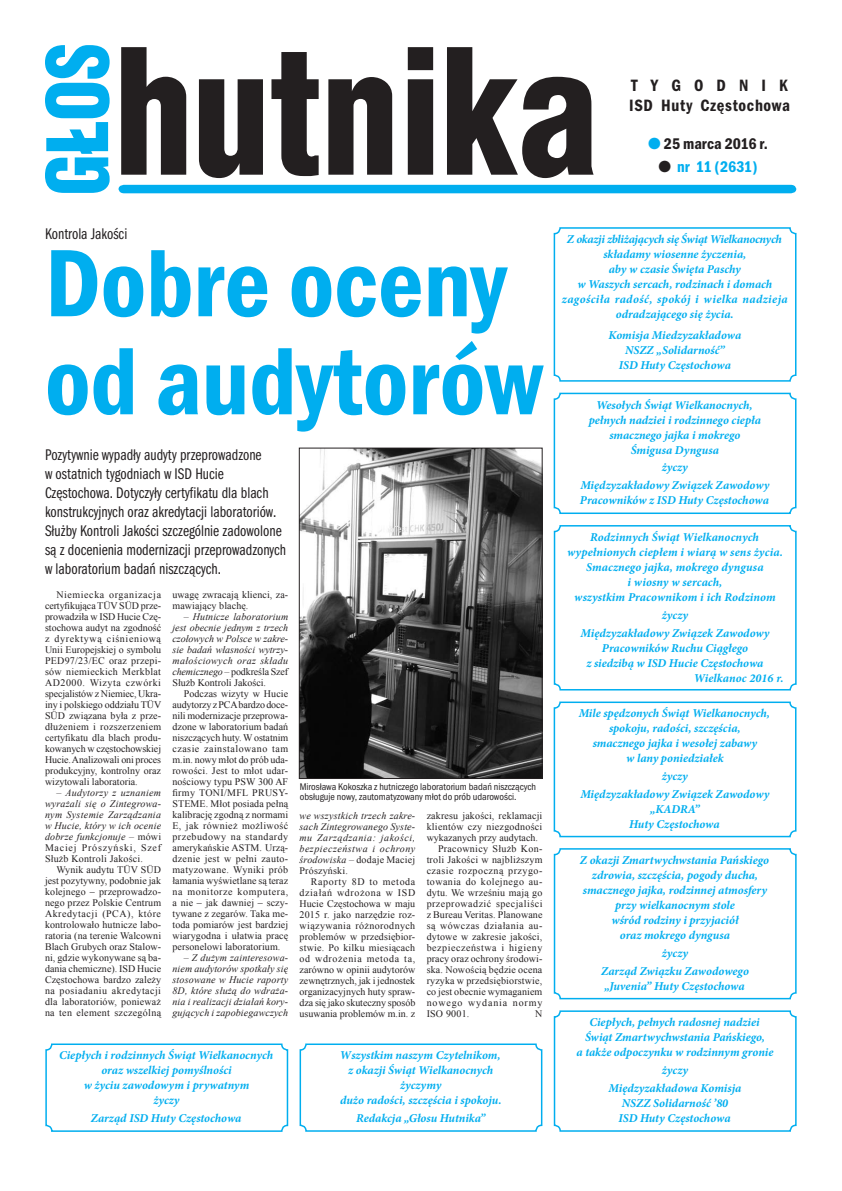
<style>
.page{position:relative;width:842px;height:1191px;background:#fff}
.page>*{position:absolute;margin:0;border:0;box-sizing:border-box;transform-origin:0 0}
.t1{font:600 condensed 99px/98px "Franklin Got Itc TEE";color:#00aeef}
.t2{font:600 condensed 17px/20px "Franklin Got Itc TEE";letter-spacing:.04em;color:#231f20}
.t3{font:16px/19px "Franklin Got Itc TEE Book Comp";color:#231f20}
.t4{font:600 condensed 16px/22.7px "Franklin Got Itc TEE";color:#231f20;text-align:center}
.t5{font:italic 700 12px/15px "Minion Pro";color:#00aeef;text-align:center}
.t6{font:10px/11px "Times New Roman";letter-spacing:.02em;color:#231f20;text-align:justify}
.t7{font:italic 10px/11px "Times New Roman";letter-spacing:.02em;color:#231f20;text-align:justify}
.t8{font:condensed 10px/10px "Franklin Got Itc TEE";color:#231f20}
.t9{font:10px "Times New Roman";letter-spacing:.05em;color:#231f20}
.t10{font:10px "Times New Roman";letter-spacing:.045em;color:#231f20}
.t11{font:10px "Times New Roman";color:#231f20}
.t12{font:10px "Times New Roman";letter-spacing:.055em;color:#231f20}
.t13{font:10px "Times New Roman";letter-spacing:.085em;color:#231f20}
.s1{font-family:"Dixieland Normal";font-weight:400;font-stretch:normal;color:#00aeef}
.s2{font-family:"Dixieland Normal";font-weight:400;font-stretch:normal}
.s3{color:#00aeef}
.s4{font-style:normal}
</style>
<div class="page">
<div style="left:119px;top:185px;width:677px;height:8px;background:#00aeef"></div>
<svg style="left:45px;top:45px;width:65px;height:148px"></svg>
<svg style="left:121px;top:47px;width:473px;height:131px;fill:#231f20"></svg>
<img style="left:301px;top:450px;width:239px;height:326px">
<div style="left:299px;top:448px;width:243px;height:330px;border:1px solid #231f20"></div>
<div style="left:554px;top:1010px;width:243px;height:121px;border:2px solid #00aeef;border-radius:6px"></div>
<div style="left:300px;top:1043px;width:242px;height:88px;border:2px solid #00aeef;border-radius:6px"></div>
<div style="left:554px;top:227px;width:242px;height:155px;border:2px solid #00aeef;border-radius:6px"></div>
<div style="left:554px;top:393px;width:242px;height:121px;border:2px solid #00aeef;border-radius:6px"></div>
<div style="left:554px;top:525px;width:243px;height:165px;border:2px solid #00aeef;border-radius:6px"></div>
<div style="left:554px;top:848px;width:243px;height:151px;border:2px solid #00aeef;border-radius:6px"></div>
<div style="left:554px;top:701px;width:242px;height:136px;border:2px solid #00aeef;border-radius:6px"></div>
<div style="left:45px;top:1043px;width:243px;height:88px;border:2px solid #00aeef;border-radius:6px"></div>
<h2 class="t2" style="left:629px;top:75px;width:162px">tygodnik<br>ISD Huty Częstochowa</h2>
<h3 class="t4" style="left:648px;top:133px;width:121px"><span class="s1">l</span> 25 marca 2016 r. <span class="s2">l</span> <span class="s3">nr 11 (2631)</span></h3>
<h3 class="t3" style="left:45px;top:225px;width:84px">Kontrola Jakości</h3>
<h1 class="t1" style="left:45px;top:235px;width:499px">Dobre oceny od audytorów</h1>
<p class="t3" style="left:45px;top:445px;width:243px">Pozytywnie wypadły audyty przeprowadzone<br>w ostatnich tygodniach w ISD Hucie Częstochowa. Dotyczyły certyfikatu dla blach konstrukcyjnych oraz akredytacji laboratoriów.<br>Służby Kontroli Jakości szczególnie zadowolone są z docenienia modernizacji przeprowadzonych w laboratorium badań niszczących.</p>
<p class="t6" style="left:45px;top:589px;width:118px;text-indent:11px">Niemiecka organizacja certyfikująca TÜV SÜD prze&shy;prowadziła w ISD Hucie Czę&shy;stochowa audyt na zgodność z dyrektywą ciśnieniową Unii Europejskiej o symbolu PED97/23/EC oraz przepi&shy;sów niemieckich Merkblat AD2000. Wizyta czwórki specjalistów z Niemiec, Ukra&shy;iny i polskiego oddziału TÜV SÜD związana była z prze&shy;dłużeniem i rozszerzeniem certyfikatu dla blach produ&shy;kowanych w częstochowskiej Hucie. Analizowali oni proces produkcyjny, kontrolny oraz wizytowali laboratoria.</p>
<p class="t7" style="left:45px;top:787px;width:118px;text-indent:11px">– Audytorzy z uznaniem wyrażali się o Zintegrowa&shy;nym Systemie Zarządzania w Hucie, który w ich ocenie dobrze funkcjonuje – <span class="s4">mówi Maciej Prószyński, Szef Służb Kontroli Jakości.</span></p>
<p class="t6" style="left:45px;top:864px;width:118px;text-indent:11px">Wynik audytu TÜV SÜD jest pozytywny, podobnie jak kolejnego – przeprowadzo&shy;nego przez Polskie Centrum Akredytacji (PCA), które kontrolowało hutnicze labo&shy;ratoria (na terenie Walcowni Blach Grubych oraz Stalow&shy;ni, gdzie wykonywane są ba&shy;dania chemiczne). ISD Hucie Częstochowa bardzo zależy na posiadaniu akredytacji dla laboratoriów, ponieważ na ten element szczególną</p>
<p class="t6" style="left:172px;top:589px;width:117px">uwagę zwracają klienci, za&shy;mawiający blachę.</p>
<p class="t7" style="left:172px;top:611px;width:117px;text-indent:11px">– Hutnicze laboratorium jest obecnie jednym z trzech czołowych w Polsce w zakre&shy;sie badań własności wytrzy&shy;małościowych oraz składu chemicznego – <span class="s4">podkreśla Szef Służb Kontroli Jakości.</span></p>
<p class="t6" style="left:172px;top:688px;width:117px;text-indent:11px">Podczas wizyty w Hucie audytorzy z PCA bardzo doce&shy;nili modernizacje przeprowa&shy;dzone w laboratorium badań niszczących huty. W ostatnim czasie zainstalowano tam m.in. nowy młot do prób uda&shy;rowości. Jest to młot udar&shy;nościowy typu PSW 300 AF firmy TONI/MFL PRUSY-STEME. Młot posiada pełną kalibrację zgodną z normami E, jak również możliwość przebudowy na standardy amerykańskie ASTM. Urzą&shy;dzenie jest w pełni zauto&shy;matyzowane. Wyniki prób łamania wyświetlane są teraz na monitorze komputera, a nie – jak dawniej – sczy&shy;tywane z zegarów. Taka me&shy;toda pomiarów jest bardziej wiarygodna i ułatwia pracę personelowi laboratorium.</p>
<p class="t7" style="left:172px;top:952px;width:117px;text-indent:11px">– Z dużym zainteresowa&shy;niem audytorów spotkały się stosowane w Hucie raporty 8D, które służą do wdraża&shy;nia i realizacji działań kory&shy;gujących i zapobiegawczych</p>
<p class="t8" style="left:300px;top:781px;width:238px">Mirosława Kokoszka z hutniczego laboratorium badań niszczących obsługuje nowy, zautomatyzowany młot do prób udarowości.</p>
<p class="t7" style="left:300px;top:809px;width:117px">we wszystkich trzech zakre&shy;sach Zintegrowanego Syste&shy;mu Zarządzania: jakości, bezpieczeństwa i ochrony środowiska – <span class="s4">dodaje Maciej Prószyński.</span></p>
<p class="t6" style="left:300px;top:876px;width:117px;text-indent:11px">Raporty 8D to metoda działań wdrożona w ISD Hucie Częstochowa w maju 2015 r. jako narzędzie roz&shy;wiązywania różnorodnych problemów w przedsiębior&shy;stwie. Po kilku miesiącach od wdrożenia metoda ta, zarówno w opinii audytorów zewnętrznych, jak i jednostek organizacyjnych huty spraw&shy;dza się jako skuteczny sposób usuwania problemów m.in. z</p>
<p class="t6" style="left:427px;top:809px;width:117px">zakresu jakości, reklamacji</p>
<p class="t6" style="left:427px;top:820px;width:117px">klientów czy niezgodności</p>
<p class="t11" style="left:427px;top:830px;width:113px">wykazanych przy audytach.</p>
<p class="t6" style="left:438px;top:842px;width:106px">Pracownicy Służb Kon-</p>
<p class="t6" style="left:427px;top:853px;width:117px">troli Jakości w najbliższym</p>
<p class="t9" style="left:427px;top:863px;width:117px">czasie rozpoczną przygo-</p>
<p class="t10" style="left:427px;top:874px;width:117px">towania do kolejnego au-</p>
<p class="t6" style="left:427px;top:886px;width:117px">dytu. We wrześniu mają go</p>
<p class="t9" style="left:427px;top:896px;width:117px">przeprowadzić specjaliści</p>
<p class="t6" style="left:427px;top:908px;width:117px">z Bureau Veritas. Planowane</p>
<p class="t10" style="left:427px;top:918px;width:117px">są wówczas działania au-</p>
<p class="t6" style="left:427px;top:930px;width:117px">dytowe w zakresie jakości,</p>
<p class="t12" style="left:427px;top:940px;width:117px">bezpieczeństwa i higieny</p>
<p class="t6" style="left:427px;top:952px;width:117px">pracy oraz ochrony środowi-</p>
<p class="t6" style="left:427px;top:963px;width:117px">ska. Nowością będzie ocena</p>
<p class="t6" style="left:427px;top:974px;width:117px">ryzyka w przedsiębiorstwie,</p>
<p class="t6" style="left:427px;top:985px;width:117px">co jest obecnie wymaganiem</p>
<p class="t13" style="left:427px;top:995px;width:117px">nowego wydania normy</p>
<p class="t6" style="left:427px;top:1007px;width:44px">ISO 9001.</p>
<p class="t6" style="left:535px;top:1007px;width:9px">N</p>
<p class="t5" style="left:59px;top:1047px;width:215px">Ciepłych i rodzinnych Świąt Wielkanocnych oraz wszelkiej pomyślności<br>w życiu zawodowym i prywatnym<br>życzy</p>
<p class="t5" style="left:91px;top:1110px;width:152px">Zarząd ISD Huty Częstochowa</p>
<p class="t5" style="left:340px;top:1047px;width:163px">Wszystkim naszym Czytelnikom, z okazji Świąt Wielkanocnych życzymy<br>dużo radości, szczęścia i spokoju.</p>
<p class="t5" style="left:356px;top:1110px;width:131px">Redakcja „Głosu Hutnika”</p>
<p class="t5" style="left:562px;top:232px;width:227px">Z okazji zbliżających się Świąt Wielkanocnych składamy wiosenne życzenia,<br>aby w czasie Święta Paschy<br>w Waszych sercach, rodzinach i domach zagościła radość, spokój i wielka nadzieja odradzającego się życia.</p>
<p class="t5" style="left:608px;top:327px;width:134px">Komisja Miedzyzakładowa<br>NSZZ „Solidarność”<br>ISD Huty Częstochowa</p>
<p class="t5" style="left:589px;top:397px;width:174px">Wesołych Świąt Wielkanocnych, pełnych nadziei i rodzinnego ciepła smacznego jajka i mokrego<br>Śmigusa Dyngusa</p>
<p class="t5" style="left:580px;top:458px;width:190px;line-height:17.8px">życzy<br>Międzyzakładowy Związek Zawodowy</p>
<p class="t5" style="left:580px;top:493px;width:191px">Pracowników z ISD Huty Częstochowa</p>
<p class="t5" style="left:567px;top:529px;width:217px">Rodzinnych Świąt Wielkanocnych wypełnionych ciepłem i wiarą w sens życia.<br>Smacznego jajka, mokrego dyngusa<br>i wiosny w sercach,<br>wszystkim Pracownikom i ich Rodzinom</p>
<p class="t5" style="left:580px;top:606px;width:190px;line-height:17.8px">życzy<br>Międzyzakładowy Związek Zawodowy</p>
<p class="t5" style="left:602px;top:640px;width:148px">Pracowników Ruchu Ciągłego</p>
<p class="t5" style="left:586px;top:655px;width:178px">z siedzibą w ISD Hucie Częstochowa</p>
<p class="t5" style="left:694px;top:670px;width:91px">Wielkanoc 2016 r.</p>
<p class="t5" style="left:579px;top:706px;width:193px">Mile spędzonych Świąt Wielkanocnych, spokoju, radości, szczęścia,<br>smacznego jajka i wesołej zabawy<br>w lany poniedziałek</p>
<p class="t5" style="left:580px;top:767px;width:190px;line-height:17.8px">życzy<br>Międzyzakładowy Związek Zawodowy</p>
<p class="t5" style="left:629px;top:801px;width:92px">„KADRA”<br>Huty Częstochowa</p>
<p class="t5" style="left:580px;top:852px;width:191px">Z okazji Zmartwychwstania Pańskiego zdrowia, szczęścia, pogody ducha, smacznego jajka, rodzinnej atmosfery przy wielkanocnym stole<br>wśród rodziny i przyjaciół<br>oraz mokrego dyngusa</p>
<p class="t5" style="left:601px;top:944px;width:149px;line-height:17.8px">życzy<br>Zarząd Związku Zawodowego</p>
<p class="t5" style="left:604px;top:978px;width:142px">„Juvenia” Huty Częstochowa</p>
<p class="t5" style="left:576px;top:1014px;width:198px">Ciepłych, pełnych radosnej nadziei<br>Świąt Zmartwychwstania Pańskiego,<br>a także odpoczynku w rodzinnym gronie</p>
<p class="t5" style="left:608px;top:1061px;width:134px;line-height:17.8px">życzy<br>Międzyzakładowa Komisja</p>
<p class="t5" style="left:618px;top:1095px;width:114px;text-align:left">NSZZ Solidarność ’80<br>ISD Huty Częstochowa</p>
</div>
